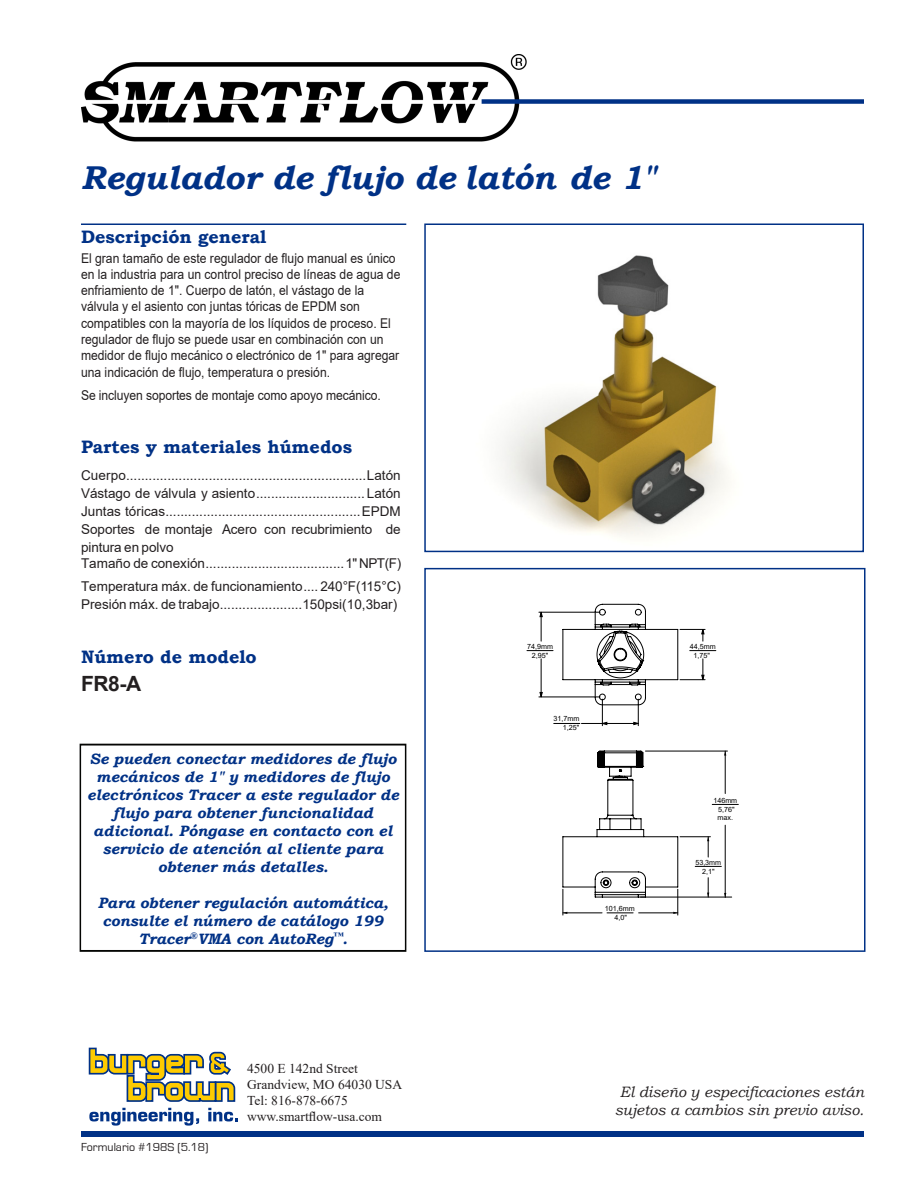
<style>
.page{position:relative;width:918px;height:1188px;background:#fff}
.page>*{position:absolute;margin:0;border:0;box-sizing:border-box;transform-origin:0 0}
.t1{font:italic 700 33px "Bookman Old Style";color:#003186}
.t2{font:700 21px "Arial";color:#231f20}
.t3{font:700 18px "Bookman Old Style";color:#003186}
.t4{font:italic 700 15px/18px "Bookman Old Style";color:#003186;text-align:center}
.t5{font:italic 15px/18px "Bookman Old Style";color:#231f20;text-align:center}
.t6{font:13.5px/18.3px "Arial";color:#231f20;text-align:justify}
.t7{font:13.5px/16.4px "Arial";color:#231f20;scale:.9 1}
.t8{font:13.5px "Times New Roman";color:#231f20}
.t9{font:12px "Eurostile";color:#231f20}
.t10{font:7.2px/8.6px "Arial";color:#000;text-align:center}
.s1{font-style:inherit}
</style>
<div class="page">
<hr style="left:680px;top:836px;width:30px;height:1px;background:#000">
<hr style="left:641px;top:897px;width:91px;height:1px;background:#000">
<svg style="left:707px;top:837px;width:2px;height:20px"></svg>
<svg style="left:707px;top:878px;width:2px;height:19px"></svg>
<svg style="left:695px;top:866px;width:26px;height:1px"></svg>
<hr style="left:725px;top:751px;width:1px;height:43px;background:#000">
<hr style="left:725px;top:825px;width:1px;height:72px;background:#000">
<hr style="left:645px;top:751px;width:82px;height:1px;background:#000">
<svg style="left:712px;top:804px;width:26px;height:1px"></svg>
<svg style="left:562px;top:750px;width:117px;height:165px"></svg>
<svg style="left:527px;top:603px;width:189px;height:123px"></svg>
<div style="left:424px;top:568px;width:442px;height:384px;border:2px solid #003186"></div>
<img style="left:81px;top:54px;width:446px;height:88px">
<div style="left:482px;top:99px;width:382px;height:5px;background:#003186"></div>
<div style="left:81px;top:1131px;width:783px;height:6px;background:#003186"></div>
<hr style="left:81px;top:224px;width:325px;height:1px;background:#003186">
<img style="left:499px;top:255px;width:230px;height:282px">
<div style="left:424px;top:224px;width:440px;height:328px;border:2px solid #003186"></div>
<svg style="left:88px;top:1047px;width:150px;height:79px"></svg>
<div style="left:80px;top:744px;width:326px;height:208px;border:2px solid #040503"></div>
<h1 class="t1" style="left:81px;top:153px;width:576px">Regulador de flujo de latón de 1"</h1>
<p class="t3" style="left:81px;top:223px;width:187px">Descripción general</p>
<p class="t7" style="left:81px;top:250px;width:356px">El gran tamaño de este regulador de flujo manual es único en la industria para un control preciso de líneas de agua de enfriamiento de 1". Cuerpo de <span class="s1">latón</span>, el vástago de la válvula y el asiento con juntas tóricas de EPDM son compatibles con la mayoría de los líquidos de proceso. El regulador de flujo se puede usar en combinación con un medidor de flujo mecánico o electrónico de 1" para agregar una indicación de flujo, temperatura o presión.</p>
<p class="t7" style="left:81px;top:387px;width:335px">Se incluyen soportes de montaje como apoyo mecánico.</p>
<p class="t3" style="left:81px;top:434px;width:273px">Partes y materiales húmedos</p>
<p class="t6" style="left:81px;top:466px;width:321px">Cuerpo................................................................<span class="s1">Latón</span></p>
<p class="t6" style="left:81px;top:484px;width:321px">Vástago de válvula y asiento............................. <span class="s1">Latón</span></p>
<p class="t6" style="left:81px;top:502px;width:321px">Juntas tóricas....................................................EPDM Soportes de montaje Acero con recubrimiento de pintura en polvo</p>
<p class="t6" style="left:81px;top:554px;width:322px">Tamaño de conexión.....................................1" NPT(F)</p>
<p class="t6" style="left:81px;top:577px;width:321px">Temperatura máx. de funcionamiento.... 240°F(115°C)</p>
<p class="t6" style="left:81px;top:595px;width:318px">Presión máx. de trabajo......................150psi(10,3bar)</p>
<p class="t3" style="left:81px;top:644px;width:177px">Número de modelo</p>
<p class="t2" style="left:81px;top:669px;width:62px">FR8-A</p>
<p class="t4" style="left:87px;top:750px;width:313px">Se pueden conectar medidores de flujo mecánicos de 1" y medidores de flujo electrónicos Tracer a este regulador de flujo para obtener funcionalidad adicional. Póngase en contacto con el servicio de atención al cliente para obtener más detalles.</p>
<p class="t4" style="left:98px;top:894px;width:292px">Para obtener regulación automática, consulte el número de catálogo 199<br>Tracer<sup>®</sup>VMA con AutoReg<sup>™</sup>.</p>
<p class="t9" style="left:81px;top:1140px;width:129px">Formulario #198<span class="s1">S</span> (5.18)</p>
<p class="t8" style="left:247px;top:1059px;width:112px">4500 E 142nd Street</p>
<p class="t8" style="left:247px;top:1075px;width:157px">Grandview, MO 64030 USA</p>
<p class="t8" style="left:247px;top:1091px;width:102px">Tel: 816-878-6675</p>
<p class="t8" style="left:247px;top:1107px;width:136px">www.smartflow-usa.com</p>
<p class="t10" style="left:527px;top:642px;width:27px">74,9mm<br>2,95"</p>
<p class="t10" style="left:690px;top:642px;width:27px">44,5mm<br>1,75"</p>
<p class="t10" style="left:554px;top:715px;width:27px;text-align:right">31,7mm<br>1,25"</p>
<p class="t10" style="left:605px;top:904px;width:31px">101,6mm<br>4,0"</p>
<p class="t10" style="left:713px;top:796px;width:25px">146mm<br>5,76" max.</p>
<p class="t10" style="left:695px;top:858px;width:27px">53,3mm<br>2,1"</p>
<p class="t5" style="left:615px;top:1083px;width:251px">El diseño y especificaciones están sujetos a cambios sin previo aviso.</p>
</div>
